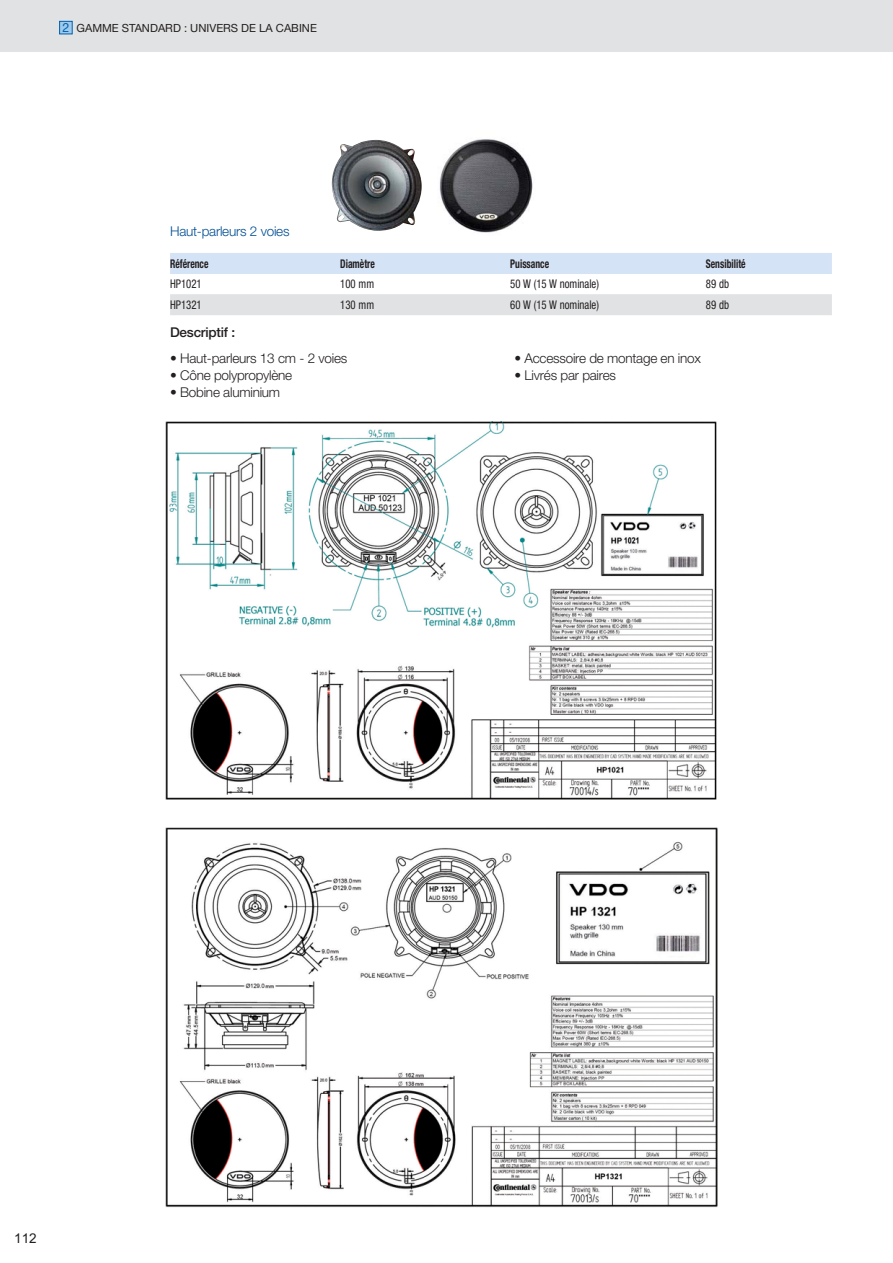
<style>
.page{position:relative;width:893px;height:1263px;background:#fff}
.page>*{position:absolute;margin:0;border:0;box-sizing:border-box;transform-origin:0 0}
.t1{font:300 13.5px "Helvetica Neue";letter-spacing:-.015em;color:#231f20}
.t2{font:300 13.5px "Helvetica Neue";letter-spacing:-.015em;color:#004e94}
.t3{font:500 13.5px "Helvetica Neue";letter-spacing:-.015em;color:#231f20}
.t4{font:13.5px "Arial";color:#231f20}
.t5{font:condensed 12px "Helvetica Neue";color:#231f20;scale:.9 1}
.t6{font:700 condensed 12px "Helvetica Neue";color:#231f20;scale:.8 1}
.t7{font:11.25px "Helvetica Neue";color:#231f20}
.s1{font-size:12.75px;color:#0060af}
</style>
<div class="page">
<div style="left:0;top:0;width:893px;height:51px;background:#e1e2e3"></div>
<div style="left:60px;top:21px;width:12px;height:13px;background:#a0caec"></div>
<div style="left:60px;top:21px;width:12px;height:13px;border:1px solid #0060af"></div>
<img style="left:166px;top:827px;width:552px;height:380px">
<div style="left:170px;top:253px;width:662px;height:21px;background:#d4e3f5"></div>
<div style="left:170px;top:294px;width:662px;height:21px;background:#e1e2e3"></div>
<img style="left:332px;top:140px;width:90px;height:91px">
<img style="left:439px;top:139px;width:94px;height:94px">
<img style="left:166px;top:421px;width:550px;height:379px">
<p class="t7" style="left:62px;top:24px;width:256px"><span class="s1">2</span> GAMME STANDARD : UNIVERS DE LA CABINE</p>
<p class="t2" style="left:170px;top:226px;width:121px">Haut-parleurs 2 voies</p>
<p class="t6" style="left:170px;top:259px;width:49px">Référence</p>
<p class="t6" style="left:340px;top:259px;width:45px">Diamètre</p>
<p class="t6" style="left:510px;top:259px;width:50px">Puissance</p>
<p class="t6" style="left:706px;top:259px;width:51px">Sensibilité</p>
<p class="t5" style="left:170px;top:280px;width:37px">HP1021</p>
<p class="t5" style="left:340px;top:280px;width:39px">100 mm</p>
<p class="t5" style="left:510px;top:280px;width:100px">50 W (15 W nominale)</p>
<p class="t5" style="left:706px;top:280px;width:27px">89 db</p>
<p class="t5" style="left:170px;top:300px;width:37px">HP1321</p>
<p class="t5" style="left:340px;top:300px;width:39px">130 mm</p>
<p class="t5" style="left:510px;top:300px;width:100px">60 W (15 W nominale)</p>
<p class="t5" style="left:706px;top:300px;width:27px">89 db</p>
<p class="t3" style="left:170px;top:328px;width:67px">Descriptif :</p>
<p class="t1" style="left:170px;top:353px;width:179px">• Haut-parleurs 13 cm - 2 voies</p>
<p class="t1" style="left:170px;top:370px;width:124px">• Cône polypropylène</p>
<p class="t1" style="left:170px;top:387px;width:112px">• Bobine aluminium</p>
<p class="t1" style="left:514px;top:353px;width:188px">• Accessoire de montage en inox</p>
<p class="t1" style="left:514px;top:370px;width:103px">• Livrés par paires</p>
<p class="t4" style="left:14px;top:1230px;width:24px">112</p>
</div>
